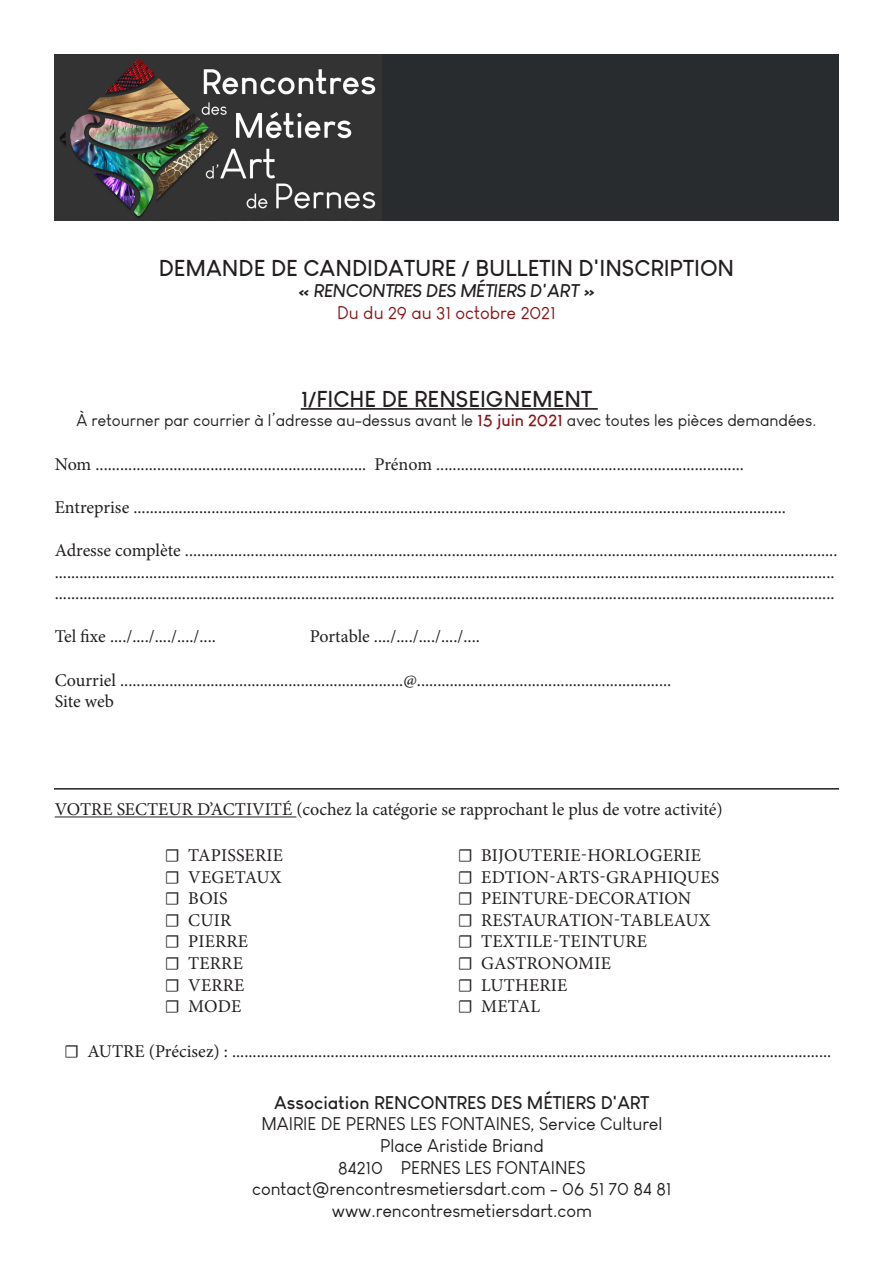
<style>
.page{position:relative;width:893px;height:1263px;background:#fff}
.page>*{position:absolute;margin:0;border:0;box-sizing:border-box;transform-origin:0 0}
.t1{font:700 22.5px "Louis George Cafe";color:#231f20}
.t2{font:18px/21.6px "Minion Pro";color:#231f20}
.t3{font:18px "Louis George Cafe";color:#231f20}
.t4{font:700 18px "Louis George Cafe";color:#231f20}
.t5{font:italic 700 18px "Louis George Cafe";color:#231f20}
.t6{font:18px "Louis George Cafe";color:#871619}
.t7{font:16.5px "Louis George Cafe";color:#231f20}
.s1{font-weight:700;color:#871619}
</style>
<div class="page">
<div style="left:55px;top:54px;width:783px;height:167px;background:#292c2f"></div>
<img style="left:54px;top:54px;width:322px;height:167px">
<hr style="left:301px;top:408px;width:297px;height:2px;background:#231f20">
<hr style="left:55px;top:816px;width:241px;height:1px;background:#231f20">
<hr style="left:54px;top:788px;width:785px;height:1px;background:#231f20">
<p class="t1" style="left:159px;top:253px;width:577px">DEMANDE DE CANDIDATURE / BULLETIN D'INSCRIPTION</p>
<p class="t5" style="left:298px;top:280px;width:298px">« RENCONTRES DES MÉTIERS D'ART »</p>
<p class="t6" style="left:337px;top:302px;width:220px">Du du 29 au 31 octobre 2021</p>
<p class="t1" style="left:301px;top:384px;width:293px">1/FICHE DE RENSEIGNEMENT</p>
<p class="t7" style="left:77px;top:411px;width:741px">À retourner par courrier à l’adresse au-dessus avant le <span class="s1">15 juin 2021</span> avec toutes les pièces demandées.</p>
<p class="t2" style="left:55px;top:453px;width:691px">Nom .................................................................. Prénom ...........................................................................</p>
<p class="t2" style="left:55px;top:496px;width:733px">Entreprise ...............................................................................................................................................................</p>
<p class="t2" style="left:55px;top:539px;width:784px">Adresse complète ............................................................................................................................................................... .............................................................................................................................................................................................. ..............................................................................................................................................................................................</p>
<p class="t2" style="left:55px;top:626px;width:163px">Tel fixe ..../..../..../..../....</p>
<p class="t2" style="left:310px;top:626px;width:171px">Portable ..../..../..../..../....</p>
<p class="t2" style="left:55px;top:669px;width:618px">Courriel .....................................................................@..............................................................</p>
<p class="t2" style="left:55px;top:691px;width:61px">Site web</p>
<p class="t2" style="left:55px;top:799px;width:669px">VOTRE SECTEUR D’ACTIVITÉ (cochez la catégorie se rapprochant le plus de votre activité)</p>
<p class="t2" style="left:165px;top:844px;width:120px">☐ TAPISSERIE</p>
<p class="t2" style="left:165px;top:866px;width:118px">☐ VEGETAUX</p>
<p class="t2" style="left:165px;top:888px;width:64px">☐ BOIS</p>
<p class="t2" style="left:165px;top:909px;width:68px">☐ CUIR</p>
<p class="t2" style="left:165px;top:931px;width:85px">☐ PIERRE</p>
<p class="t2" style="left:165px;top:952px;width:80px">☐ TERRE</p>
<p class="t2" style="left:165px;top:974px;width:81px">☐ VERRE</p>
<p class="t2" style="left:165px;top:996px;width:78px">☐ MODE</p>
<p class="t2" style="left:458px;top:844px;width:245px">☐ BIJOUTERIE-HORLOGERIE</p>
<p class="t2" style="left:458px;top:866px;width:263px">☐ EDTION-ARTS-GRAPHIQUES</p>
<p class="t2" style="left:458px;top:888px;width:235px">☐ PEINTURE-DECORATION</p>
<p class="t2" style="left:458px;top:909px;width:254px">☐ RESTAURATION-TABLEAUX</p>
<p class="t2" style="left:458px;top:931px;width:191px">☐ TEXTILE-TEINTURE</p>
<p class="t2" style="left:458px;top:952px;width:155px">☐ GASTRONOMIE</p>
<p class="t2" style="left:458px;top:974px;width:111px">☐ LUTHERIE</p>
<p class="t2" style="left:458px;top:996px;width:84px">☐ METAL</p>
<p class="t2" style="left:64px;top:1040px;width:769px">☐ AUTRE (Précisez) : ..................................................................................................................................................</p>
<p class="t4" style="left:274px;top:1091px;width:377px">Association RENCONTRES DES MÉTIERS D'ART</p>
<p class="t3" style="left:261px;top:1113px;width:402px">MAIRIE DE PERNES LES FONTAINES, Service Culturel</p>
<p class="t3" style="left:380px;top:1135px;width:165px">Place Aristide Briand</p>
<p class="t3" style="left:338px;top:1156px;width:249px">84210 PERNES LES FONTAINES</p>
<p class="t3" style="left:252px;top:1178px;width:421px">contact@rencontresmetiersdart.com - 06 51 70 84 81</p>
<p class="t3" style="left:332px;top:1200px;width:262px">www.rencontresmetiersdart.com</p>
</div>
